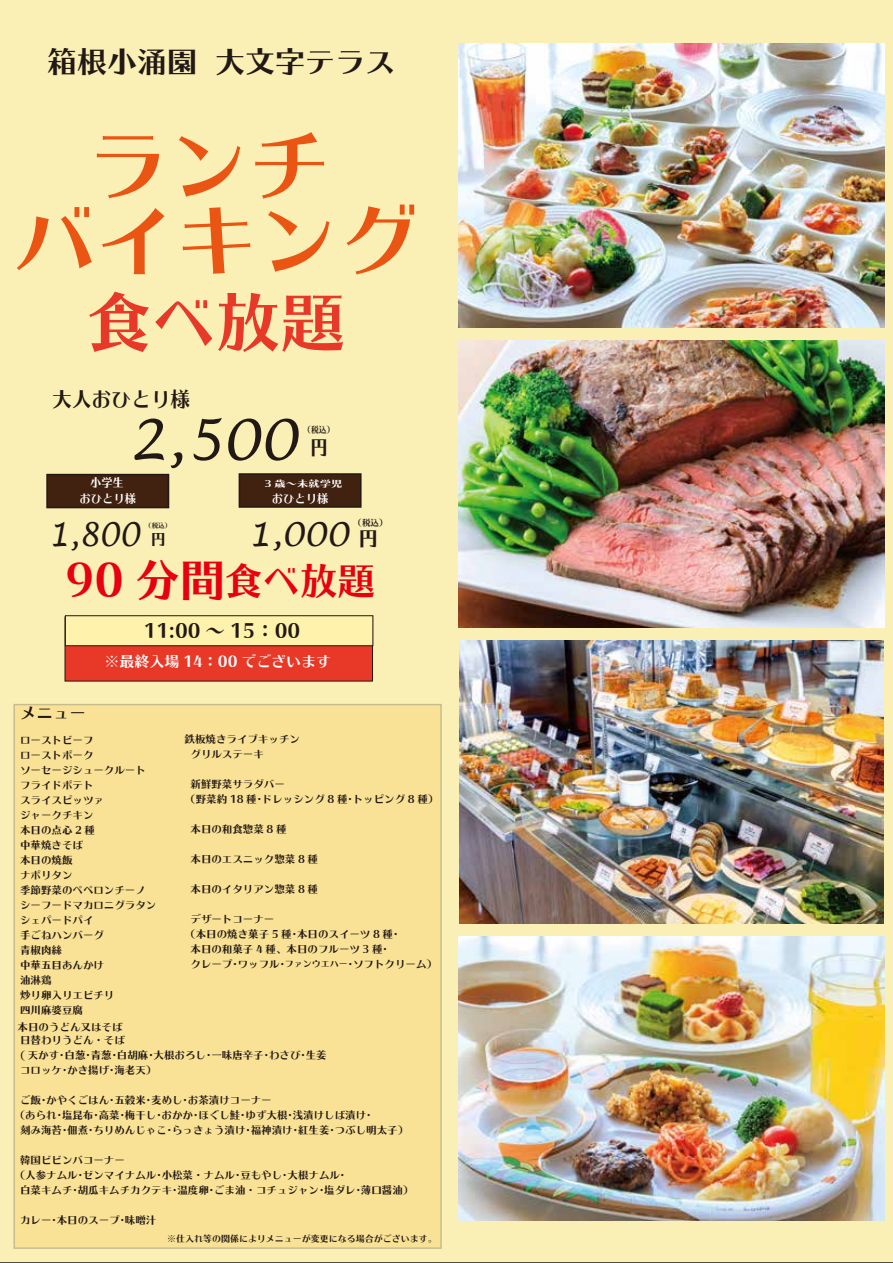
<style>
.page{position:relative;width:893px;height:1263px;background:#faf0b6}
.page>*{position:absolute;margin:0;border:0;box-sizing:border-box;transform-origin:0 0}
.t1{font:81px/75px "Kan 415 Typos Std";color:#ea5514;text-align:center}
.t2{font:64.5px "Kan 415 Typos Std";color:#e83828}
.t3{font:italic 55.5px "Lucida Handwriting";color:#221815}
.t4{font:45px "Kan 415 Typos Std";color:#e60012}
.t5{font:italic 33px "Lucida Handwriting";color:#221815;scale:.91 1}
.t6{font:italic 33px "Lucida Handwriting";color:#221815}
.t7{font:30px "Kan 415 Typos Std";color:#221815}
.t8{font:21px "Kan 415 Typos Std";color:#221815;scale:.94 1}
.t9{font:21px "Kan 415 Typos Std";color:#221815;scale:.85 1}
.t10{font:19.5px "Kan 415 Typos Std";color:#221815}
.t11{font:16.5px "Kan 415 Typos Std";color:#221815}
.t12{font:15px "Kan 415 Typos Std";color:#fff}
.t13{font:12px "Kan 415 Typos Std";color:#fff;scale:.94 1}
.t14{font:10.5px/15px "Kan 415 Typos Std";color:#221815}
.t15{font:9.15px "Kan 415 Typos Std";color:#fff;scale:1.24 1}
.t16{font:9px "Kan 415 Typos Std";color:#221815}
.t17{font:9px "Kan 415 Typos Std";color:#221815;scale:.85 1}
.t18{font:9px "Kan 415 Typos Std";color:#221815;scale:.94 1}
.t19{font:6.9px "Kan 415 Typos Std";color:#221815;scale:.94 1}
.s1{font-family:"Kan 415 Typos Std";font-style:normal;font-size:16.05px}
.s2{font-size:37.5px}
.s3{font-size:9px}
</style>
<div class="page">
<div style="left:46px;top:474px;width:123px;height:34px;background:#41210f;border:2px solid #221815"></div>
<div style="left:239px;top:473px;width:123px;height:35px;background:#41210f;border:2px solid #221815"></div>
<div style="left:65px;top:617px;width:308px;height:64px;background:#e83828"></div>
<div style="left:65px;top:615px;width:308px;height:31px;background:#fff2ad;border:1px solid #221815"></div>
<div style="left:13px;top:704px;width:429px;height:545px;background:#f9e295"></div>
<img style="left:458px;top:936px;width:427px;height:284px">
<img style="left:460px;top:641px;width:423px;height:282px">
<img style="left:458px;top:341px;width:427px;height:287px">
<img style="left:458px;top:44px;width:427px;height:284px">
<h3 class="t7" style="left:47px;top:45px;width:350px">箱根小涌園 大文字テラス</h3>
<h1 class="t1" style="left:14px;top:130px;width:406px">ランチ<br>バイキング</h1>
<h2 class="t2" style="left:87px;top:287px;width:259px">食べ放題</h2>
<h3 class="t8" style="left:52px;top:387px;width:149px">大人おひとり様</h3>
<h3 class="t3" style="left:128px;top:406px;width:170px">2,500</h3>
<p class="t17" style="left:304px;top:425px;width:38px">（税込）</p>
<h3 class="t9" style="left:310px;top:436px;width:23px">円</h3>
<p class="t13" style="left:90px;top:476px;width:38px">小学生</p>
<p class="t13" style="left:80px;top:492px;width:62px">おひとり様</p>
<p class="t15" style="left:264px;top:478px;width:64px">3 歳～未就学児</p>
<p class="t13" style="left:272px;top:491px;width:62px">おひとり様</p>
<p class="t18" style="left:354px;top:518px;width:38px">（税込）</p>
<h3 class="t5" style="left:48px;top:514px;width:130px">1,800 <span class="s1">円</span></h3>
<h3 class="t6" style="left:248px;top:514px;width:102px">1,000</h3>
<h3 class="t4" style="left:65px;top:556px;width:311px">90 分間<span class="s2">食べ放題</span></h3>
<h3 class="t10" style="left:143px;top:620px;width:159px">11:00 ～ 15：00</h3>
<h3 class="t12" style="left:105px;top:653px;width:228px">※最終入場 14：00 でございます</h3>
<h3 class="t11" style="left:20px;top:704px;width:67px">メニュー</h3>
<p class="t14" style="left:20px;top:733px;width:138px">ローストビーフ<br>ローストポーク<br>ソーセージシュークルートフライドポテト<br>スライスピッツァ<br>ジャークチキン<br>本日の点心 2 種<br>中華焼きそば<br>本日の焼飯<br>ナポリタン<br>季節野菜のぺペロンチーノシーフードマカロニグラタンシェパードパイ<br>手ごねハンバーグ<br>青椒肉絲<br>中華五目あんかけ<br>油淋鶏<br>炒り卵入りエビチリ<br>四川麻婆豆腐</p>
<p class="t14" style="left:20px;top:1033px;width:308px">日替わりうどん・そば<br>( 天かす･白葱･青葱･白胡麻･大根おろし･一味唐辛子･わさび･生姜コロッケ･かき揚げ･海老天）</p>
<p class="t14" style="left:20px;top:1093px;width:253px">ご飯･かやくごはん･五穀米･麦めし･お茶漬けコーナー</p>
<p class="t14" style="left:15px;top:1108px;width:358px">（あられ･塩昆布･高菜･梅干し･おかか･ほぐし鮭･ゆず大根･浅漬けしば漬け･</p>
<p class="t14" style="left:20px;top:1123px;width:390px">刻み海苔･佃煮･ちりめんじゃこ･らっきょう漬け･福神漬け･紅生姜･つぶし明太子）</p>
<p class="t14" style="left:20px;top:1153px;width:106px">韓国ビビンバコーナー</p>
<p class="t14" style="left:15px;top:1168px;width:332px">（人参ナムル･ゼンマイナムル･小松菜・ナムル･豆もやし･大根ナムル･</p>
<p class="t14" style="left:20px;top:1183px;width:395px">白菜キムチ･胡瓜キムチカクテキ･温度卵･ごま油・コチュジャン･塩ダレ･薄口醤油）</p>
<p class="t14" style="left:20px;top:1213px;width:138px">カレー･本日のスープ･味噌汁</p>
<p class="t19" style="left:145px;top:521px;width:29px">（税込）</p>
<h3 class="t8" style="left:358px;top:527px;width:23px">円</h3>
<p class="t14" style="left:185px;top:732px;width:117px">鉄板焼きライブキッチン</p>
<p class="t14" style="left:190px;top:746px;width:75px">グリルステーキ</p>
<p class="t14" style="left:185px;top:776px;width:255px;text-indent:5px">新鮮野菜サラダバー<br>（野菜約 18 種･ドレッシング 8 種･トッピング 8 種）</p>
<p class="t14" style="left:190px;top:821px;width:98px">本日の和食惣菜 8 種</p>
<p class="t14" style="left:190px;top:851px;width:129px">本日のエスニック惣菜 8 種</p>
<p class="t14" style="left:190px;top:881px;width:129px">本日のイタリアン惣菜 8 種</p>
<p class="t14" style="left:190px;top:911px;width:85px">デザートコーナー</p>
<p class="t14" style="left:185px;top:926px;width:215px">（本日の焼き菓子 5 種･本日のスイーツ 8 種･</p>
<p class="t14" style="left:190px;top:941px;width:199px">本日の和菓子 4 種、本日のフルーツ 3 種･</p>
<p class="t14" style="left:190px;top:956px;width:248px">クレープ･ワッフル･<span class="s3">ファンウエハー</span>･ソフトクリーム）</p>
<p class="t14" style="left:17px;top:1020px;width:107px">本日のうどん又はそば</p>
<p class="t16" style="left:167px;top:1233px;width:271px">※仕入れ等の関係によりメニューが変更になる場合がございます。</p>
</div>
